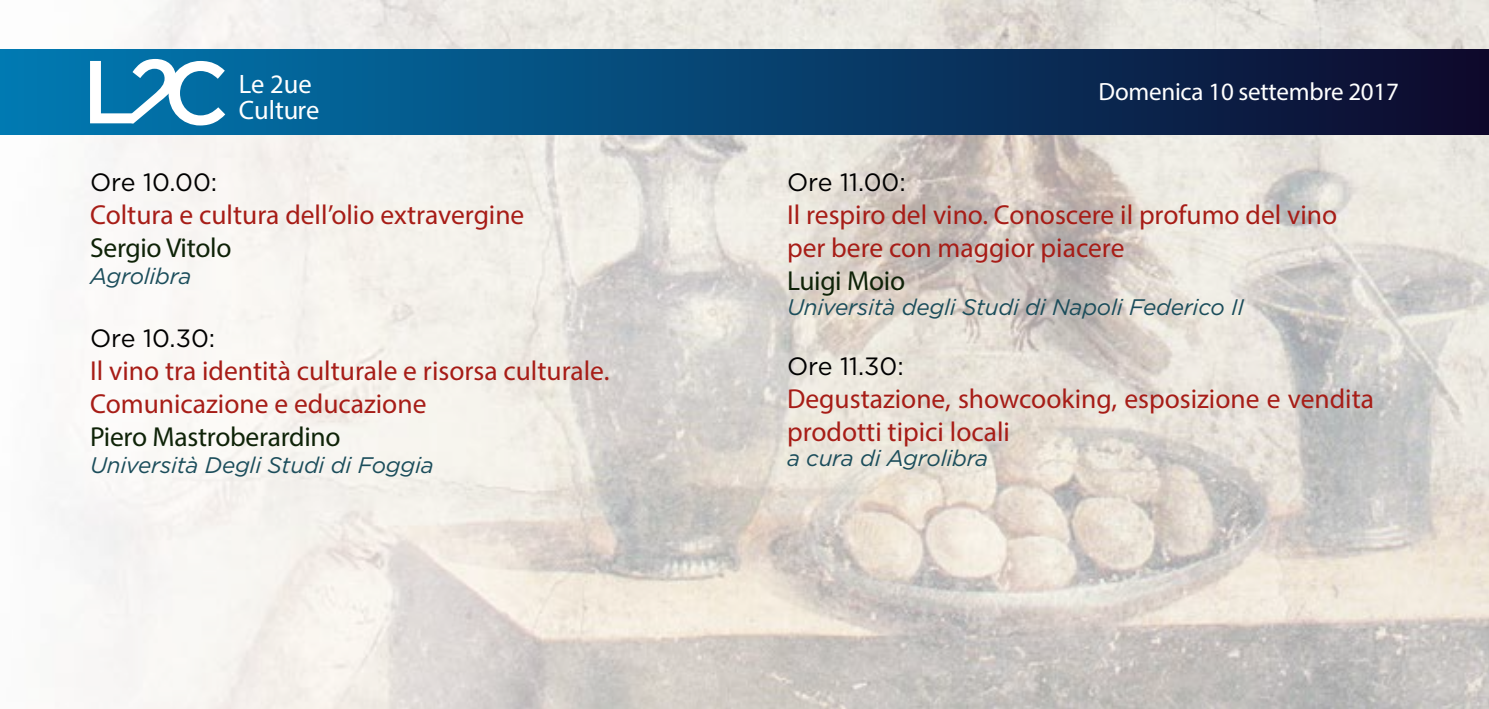
<style>
.page{position:relative;width:1489px;height:709px;background:#fff}
.page>*{position:absolute;margin:0;border:0;box-sizing:border-box;transform-origin:0 0}
.t1{font:27.5px/33px "Myriad Pro";color:#a71d17}
.t2{font:27.5px "Myriad Pro";letter-spacing:-.01em;color:#0f2308}
.t3{font:26.75px/26.8px "Myriad Pro";color:#fff}
.t4{font:25px "Gotham";color:#000}
.t5{font:25px "Myriad Pro";letter-spacing:-.01em;color:#fff}
.t6{font:italic 22.5px "Gotham";letter-spacing:-.01em;color:#1b4d5b}
</style>
<div class="page">
<img style="left:0;top:0;width:1488px;height:709px">
<div style="left:0;top:50px;width:1488px;height:85px;background:linear-gradient(to right,#007cb5,#0e092c)"></div>
<svg style="left:90px;top:59px;width:135px;height:66px"></svg>
<p class="t3" style="left:239px;top:70px;width:82px">Le 2ue<br>Culture</p>
<p class="t4" style="left:90px;top:168px;width:129px">Ore 10.00:</p>
<p class="t1" style="left:90px;top:198px;width:436px">Coltura e cultura dell’olio extravergine</p>
<p class="t2" style="left:90px;top:231px;width:143px">Sergio Vitolo</p>
<p class="t6" style="left:90px;top:264px;width:103px">Agrolibra</p>
<p class="t4" style="left:90px;top:324px;width:127px">Ore 10.30:</p>
<p class="t1" style="left:90px;top:354px;width:521px">Il vino tra identità culturale e risorsa culturale.<br>Comunicazione e educazione</p>
<p class="t2" style="left:90px;top:420px;width:252px">Piero Mastroberardino</p>
<p class="t6" style="left:90px;top:453px;width:345px">Università Degli Studi di Foggia</p>
<p class="t5" style="left:1098px;top:76px;width:302px">Domenica 10 settembre 2017</p>
<p class="t4" style="left:787px;top:168px;width:120px">Ore 11.00:</p>
<p class="t1" style="left:787px;top:198px;width:551px">Il respiro del vino. Conoscere il profumo del vino per bere con maggior piacere</p>
<p class="t2" style="left:787px;top:264px;width:120px">Luigi Moio</p>
<p class="t6" style="left:787px;top:295px;width:458px">Università degli Studi di Napoli Federico II</p>
<p class="t4" style="left:787px;top:352px;width:118px">Ore 11.30:</p>
<p class="t1" style="left:787px;top:382px;width:588px">Degustazione, showcooking, esposizione e vendita prodotti tipici locali</p>
<p class="t6" style="left:787px;top:446px;width:203px">a cura di Agrolibra</p>
</div>
